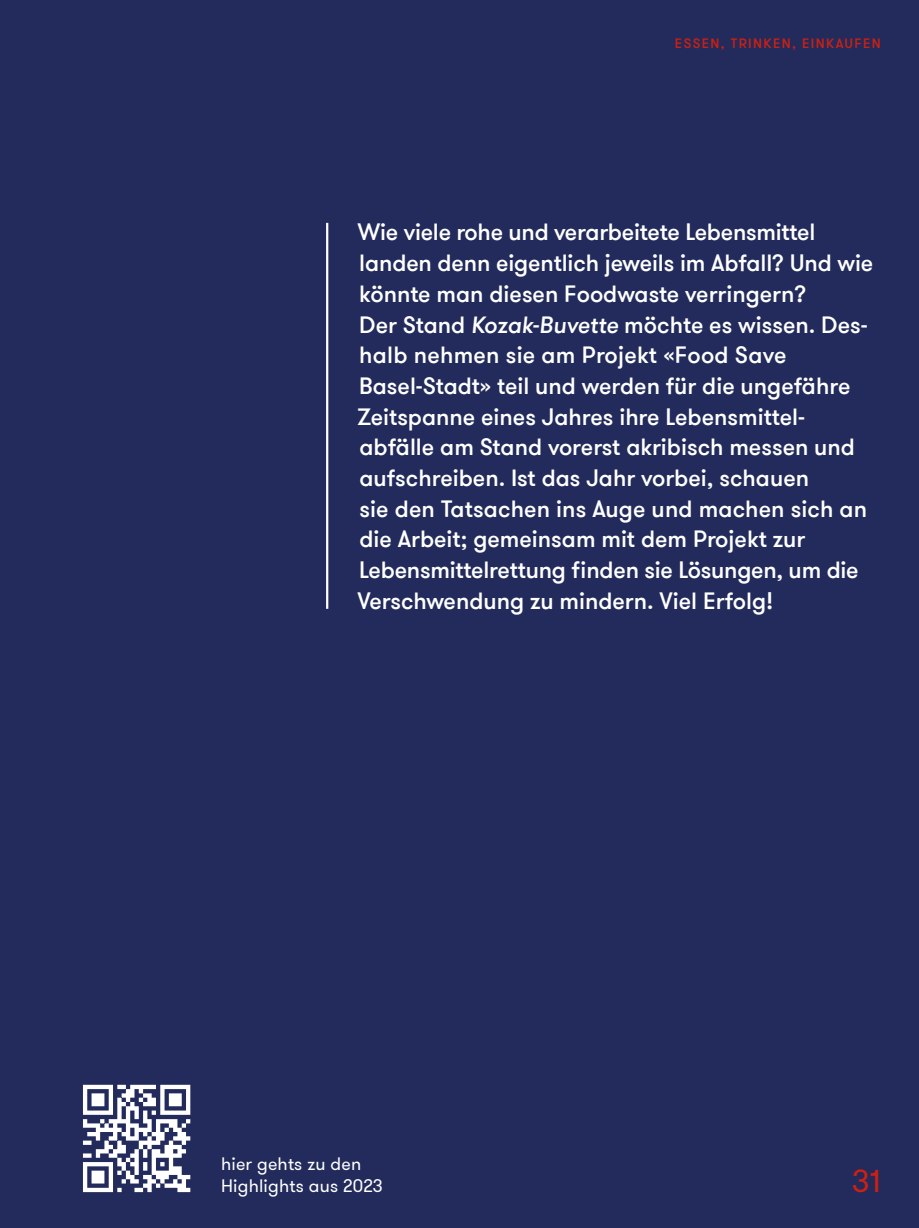
<style>
.page{position:relative;width:919px;height:1228px;background:#fff}
.page>*{position:absolute;margin:0;border:0;box-sizing:border-box;transform-origin:0 0}
.t1{font:31.5px "GT Walsheim Pro";color:#cc2013}
.t2{font:500 23.4px/30.6px "GT Walsheim Pro";color:#fff}
.t3{font:18px/22.5px "GT Walsheim Pro";letter-spacing:.01em;color:#fff}
.t4{font:500 13.5px "GT Walsheim Pro";letter-spacing:.1em;color:#cc2013}
.s1{font-style:italic}
</style>
<div class="page">
<div style="left:1px;top:0;width:917px;height:1228px;background:#222b5b"></div>
<svg style="left:83px;top:1085px;width:107px;height:107px"></svg>
<hr style="left:326px;top:223px;width:2px;height:386px;background:#fff">
<p class="t4" style="left:674px;top:35px;width:18px">Esse</p>
<p class="t4" style="left:710px;top:35px;width:172px">n, Trinken, Einkaufen</p>
<p class="t2" style="left:357px;top:217px;width:517px">Wie viele rohe und verarbeitete Lebensmittel landen denn eigentlich jeweils im Abfall? Und wie könnte man diesen Foodwaste verringern?<br>Der Stand <span class="s1">Kozak-Buvette</span> möchte es wissen. Des&shy;halb nehmen sie am Projekt «Food Save Basel-Stadt» teil und werden für die ungefähre Zeitspanne eines Jahres ihre Lebensmittel&shy;abfälle am Stand vorerst akribisch messen und aufschreiben. Ist das Jahr vorbei, schauen<br>sie den Tatsachen ins Auge und machen sich an die Arbeit; gemeinsam mit dem Projekt zur Lebensmittelrettung finden sie Lösungen, um die Verschwendung zu mindern. Viel Erfolg!</p>
<p class="t3" style="left:221px;top:1152px;width:163px">hier gehts zu den<br>Highlights aus 2023</p>
<h1 class="t1" style="left:852px;top:1161px;width:30px">31</h1>
</div>
